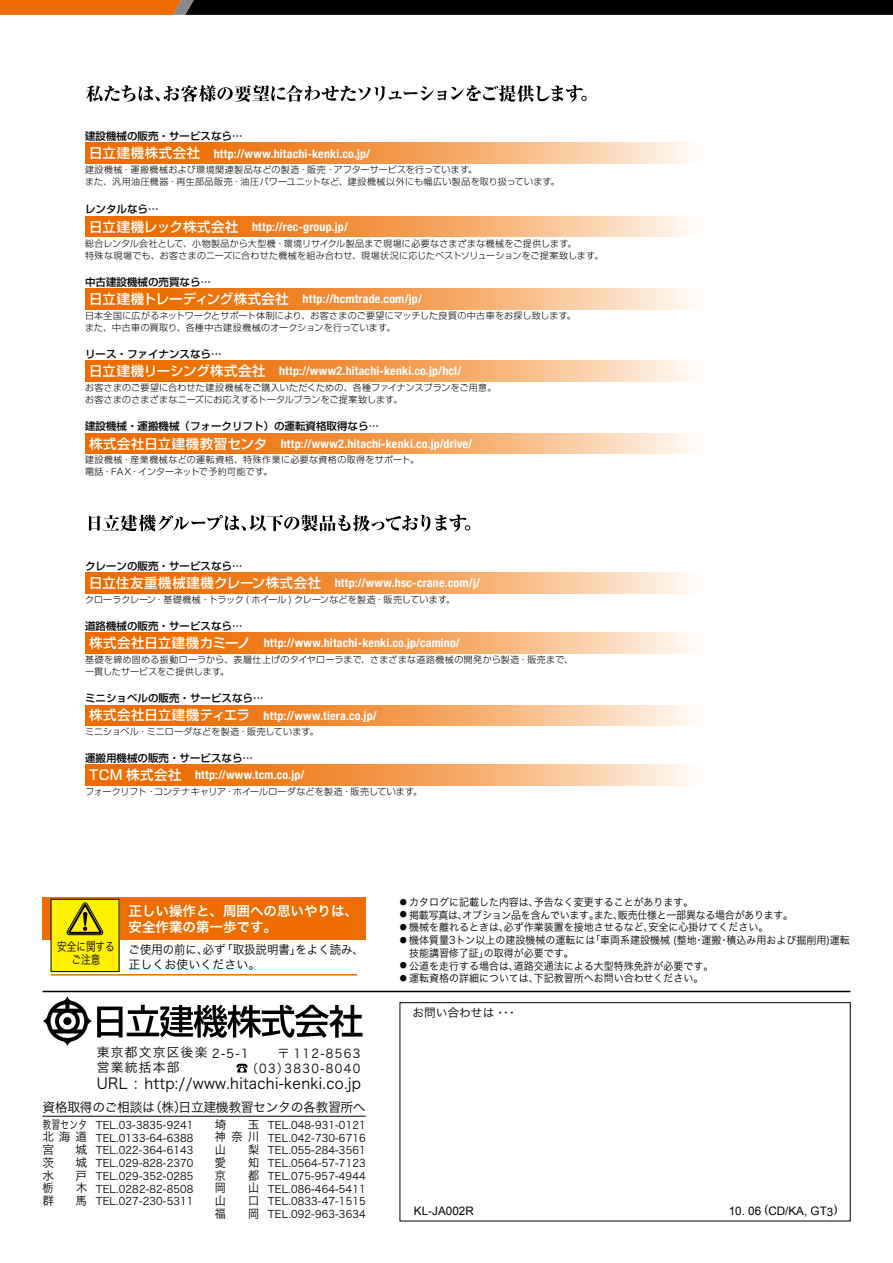
<style>
.page{position:relative;width:893px;height:1263px;background:#fff}
.page>*{position:absolute;margin:0;border:0;box-sizing:border-box;transform-origin:0 0}
.t1{font:15px "Hira Kaku Pro W3";letter-spacing:.02em;color:#000;scale:.95 1}
.t2{font:13.5px/16.5px "Hira Kaku Pro W6";color:#fff}
.t3{font:12.9px "Hira Kaku Pro W3";letter-spacing:-.025em;color:#000}
.t4{font:12.75px "Hira Kaku Pro W3";letter-spacing:.1em;color:#000}
.t5{font:12.15px "Hira Kaku Pro W3";letter-spacing:.125em;color:#000;scale:.95 1}
.t6{font:700 condensed 12px "Helvetica Neue";letter-spacing:.015em;color:#fff}
.t7{font:12px/15px "Hira Kaku Pro W3";color:#000;scale:.95 1}
.t8{font:12px/13.5px "Hira Kaku Pro W3";color:#000;text-align:center;scale:.8 1}
.t9{font:11.7px "Arial";color:#000}
.t10{font:11.7px/12.8px "Hira Kaku Pro W3";letter-spacing:.04em;color:#000;text-align:justify}
.t11{font:11.7px "Hira Kaku Pro W3";letter-spacing:.04em;color:#000;scale:.95 1}
.t12{font:11.7px "Hira Kaku Pro W3";color:#000}
.t13{font:11.7px/12.8px "Hira Kaku Pro W3";letter-spacing:.04em;color:#000;text-align:justify;scale:.74 1}
.t14{font:10.5px/12.8px "Hira Kaku Pro W3";color:#000;text-align:justify}
.t15{font:10.5px/12.8px "Hira Kaku Pro W3";color:#000;scale:.95 1}
.t16{font:500 10.5px "Shin Go";color:#000}
.t17{font:10.5px "Hira Kaku Pro W3";letter-spacing:-.025em;color:#000;scale:.95 1}
.t18{font:300 9px/12px "Shin Go";letter-spacing:.025em;color:#000}
.t19{font:300 9px/12px "Shin Go";letter-spacing:.045em;color:#000}
.s1{font-family:"Shin Go";font-weight:500;font-stretch:normal;font-size:13.5px}
.s2{font-size:12.15px}
.s3{font-size:7.5px}
</style>
<div class="page">
<svg style="left:0;top:0;width:893px;height:15px;background:#321903"></svg>
<div style="left:400px;top:1002px;width:450px;height:219px;border:1px solid #000"></div>
<svg style="left:43px;top:996px;width:319px;height:50px"></svg>
<svg style="left:237px;top:1064px;width:10px;height:8px"></svg>
<hr style="left:43px;top:991px;width:807px;height:1px;background:#000">
<div style="left:43px;top:897px;width:323px;height:43px;background:#ed6d00"></div>
<div style="left:51px;top:899px;width:68px;height:72px;background:#fff100"></div>
<div style="left:51px;top:899px;width:68px;height:73px;border:1px solid #000"></div>
<svg style="left:66px;top:902px;width:37px;height:33px"></svg>
<hr style="left:51px;top:974px;width:306px;height:1px;background:#ed6d00">
<svg style="left:85px;top:143px;width:605px;height:20px;background:#f39f57"></svg>
<svg style="left:85px;top:216px;width:605px;height:21px;background:#f39f57"></svg>
<svg style="left:85px;top:289px;width:605px;height:20px;background:#f39f57"></svg>
<svg style="left:85px;top:361px;width:605px;height:20px;background:#f39f57"></svg>
<svg style="left:85px;top:433px;width:605px;height:21px;background:#f39f57"></svg>
<svg style="left:85px;top:572px;width:605px;height:21px;background:#f39f57"></svg>
<svg style="left:85px;top:633px;width:605px;height:20px;background:#f39f57"></svg>
<svg style="left:85px;top:765px;width:605px;height:20px;background:#f39f57"></svg>
<svg style="left:85px;top:705px;width:605px;height:20px;background:#f39f57"></svg>
<svg style="left:89px;top:514px;width:381px;height:18px"></svg>
<svg style="left:86px;top:85px;width:501px;height:17px"></svg>
<hr style="left:43px;top:1116px;width:323px;height:1px;background:#000">
<p class="t16" style="left:85px;top:129px;width:159px">建設機械の販売・サービスなら…</p>
<p class="t18" style="left:85px;top:163px;width:476px">建設機械・運搬機械および環境関連製品などの製造・販売・アフターサービスを行っています。<br>また、汎用油圧機器・再生部品販売・油圧パワーユニットなど、建設機械以外にも幅広い製品を取り扱っています。</p>
<h3 class="t6" style="left:89px;top:219px;width:260px"><span class="s1">日立建機レック株式会社　</span>http://rec-group.jp/</h3>
<h3 class="t6" style="left:89px;top:146px;width:282px"><span class="s1">日立建機株式会社</span> http://www.hitachi-kenki.co.jp/</h3>
<p class="t16" style="left:85px;top:203px;width:75px">レンタルなら…</p>
<p class="t18" style="left:85px;top:237px;width:520px">総合レンタル会社として、小物製品から大型機・環境リサイクル製品まで現場に必要なさまざまな機械をご提供します。<br>特殊な現場でも、お客さまのニーズに合わせた機械を組み合わせ、現場状況に応じたベストソリューションをご提案致します。</p>
<h3 class="t6" style="left:89px;top:292px;width:334px"><span class="s1">日立建機トレーディング株式会社</span> http://hcmtrade.com/jp/</h3>
<p class="t16" style="left:85px;top:275px;width:127px">中古建設機械の売買なら…</p>
<p class="t18" style="left:85px;top:309px;width:492px">日本全国に広がるネットワークとサポート体制により、お客さまのご要望にマッチした良質の中古車をお探し致します。また、中古車の買取り、各種中古建設機械のオークションを行っています。</p>
<h3 class="t6" style="left:89px;top:364px;width:374px"><span class="s1">日立建機リーシング株式会社</span> http://www2.hitachi-kenki.co.jp/hcl/</h3>
<p class="t16" style="left:85px;top:347px;width:138px">リース・ファイナンスなら…</p>
<p class="t18" style="left:85px;top:381px;width:413px">お客さまのご要望に合わせた建設機械をご購入いただくための、各種ファイナンスプランをご用意。お客さまのさまざまなニーズにお応えするトータルプランをご提案致します。</p>
<h3 class="t6" style="left:89px;top:436px;width:384px"><span class="s1">株式会社日立建機教習センタ</span> http://www2.hitachi-kenki.co.jp/drive/</h3>
<p class="t16" style="left:85px;top:419px;width:295px">建設機械・運搬機械（フォークリフト）の運転資格取得なら…</p>
<p class="t19" style="left:85px;top:454px;width:336px">建設機械・産業機械などの運転資格、特殊作業に必要な資格の取得をサポート。電話・FAX・インターネットで予約可能です。</p>
<p class="t16" style="left:85px;top:559px;width:159px">クレーンの販売・サービスなら…</p>
<p class="t18" style="left:85px;top:593px;width:372px">クローラクレーン・基礎機械・トラック ( ホイール ) クレーンなどを製造・販売しています。</p>
<h3 class="t6" style="left:89px;top:636px;width:372px"><span class="s1">株式会社日立建機カミーノ</span> http://www.hitachi-kenki.co.jp/camino/</h3>
<h3 class="t6" style="left:89px;top:575px;width:392px"><span class="s1">日立住友重機械建機クレーン株式会社</span> http://www.hsc-crane.com/j/</h3>
<p class="t16" style="left:85px;top:619px;width:159px">道路機械の販売・サービスなら…</p>
<p class="t18" style="left:85px;top:653px;width:490px">基礎を締め固める振動ローラから、表層仕上げのタイヤローラまで、さまざまな道路機械の開発から製造・販売まで、一貫したサービスをご提供します。</p>
<p class="t16" style="left:85px;top:691px;width:180px">ミニショベルの販売・サービスなら…</p>
<p class="t18" style="left:85px;top:725px;width:235px">ミニショベル・ミニローダなどを製造・販売しています。</p>
<h3 class="t6" style="left:89px;top:708px;width:289px"><span class="s1">株式会社日立建機ティエラ</span> http://www.tiera.co.jp/</h3>
<p class="t16" style="left:85px;top:751px;width:169px">運搬用機械の販売・サービスなら…</p>
<p class="t18" style="left:85px;top:785px;width:339px">フォークリフト・コンテナキャリア・ホイールローダなどを製造・販売しています。</p>
<h3 class="t6" style="left:89px;top:768px;width:217px"><span class="s1">TCM 株式会社</span> http://www.tcm.co.jp/</h3>
<h3 class="t8" style="left:57px;top:939px;width:73px">安全に関するご注意</h3>
<h2 class="t2" style="left:129px;top:902px;width:231px">正しい操作と、周囲への思いやりは、安全作業の第一歩です。</h2>
<h3 class="t7" style="left:129px;top:941px;width:249px">ご使用の前に、必ず「取扱説明書」をよく読み、正しくお使いください。</h3>
<h3 class="t4" style="left:97px;top:1041px;width:153px">東京都文京区後楽 <span class="s2">2-5-1</span></h3>
<h3 class="t5" style="left:278px;top:1042px;width:89px">〒 112-8563</h3>
<h3 class="t4" style="left:97px;top:1056px;width:84px">営業統括本部</h3>
<h3 class="t5" style="left:246px;top:1057px;width:121px">（03）3830-8040</h3>
<h1 class="t1" style="left:97px;top:1070px;width:280px">URL : http://www.hitachi-kenki.co.jp</h1>
<h3 class="t3" style="left:43px;top:1096px;width:325px">資格取得のご相談は（株）日立建機教習センタの各教習所へ</h3>
<p class="t13" style="left:43px;top:1117px;width:62px">教習センタ北海道宮</p>
<p class="t14" style="left:96px;top:1118px;width:99px">TEL.03-3835-9241<br>TEL.0133-64-6388<br>TEL.022-364-6143<br>TEL.029-828-2370<br>TEL.029-352-0285<br>TEL.0282-82-8508<br>TEL.027-230-5311</p>
<p class="t10" style="left:215px;top:1117px;width:13px">埼</p>
<p class="t10" style="left:215px;top:1117px;width:46px;text-indent:33px">玉神奈川山</p>
<p class="t14" style="left:268px;top:1118px;width:99px">TEL.048-931-0121<br>TEL.042-730-6716<br>TEL.055-284-3561<br>TEL.0564-57-7123<br>TEL.075-957-4944<br>TEL.086-464-5411<br>TEL.0833-47-1515<br>TEL.092-963-3634</p>
<p class="t10" style="left:75px;top:1142px;width:13px">城</p>
<p class="t11" style="left:248px;top:1139px;width:13px">梨</p>
<p class="t11" style="left:215px;top:1152px;width:13px">愛</p>
<p class="t11" style="left:248px;top:1152px;width:13px">知</p>
<p class="t11" style="left:215px;top:1165px;width:13px">京</p>
<p class="t11" style="left:248px;top:1165px;width:13px">都</p>
<p class="t11" style="left:215px;top:1178px;width:13px">岡</p>
<p class="t11" style="left:248px;top:1178px;width:13px">山</p>
<p class="t11" style="left:215px;top:1190px;width:13px">山</p>
<p class="t11" style="left:248px;top:1190px;width:13px">口</p>
<p class="t11" style="left:215px;top:1203px;width:13px">福</p>
<p class="t11" style="left:248px;top:1203px;width:13px">岡</p>
<p class="t10" style="left:43px;top:1155px;width:13px">茨</p>
<p class="t10" style="left:75px;top:1155px;width:13px">城</p>
<p class="t10" style="left:43px;top:1168px;width:13px">水</p>
<p class="t10" style="left:75px;top:1168px;width:13px">戸</p>
<p class="t11" style="left:43px;top:1178px;width:13px">栃</p>
<p class="t11" style="left:76px;top:1178px;width:13px">木</p>
<p class="t10" style="left:43px;top:1193px;width:13px">群</p>
<p class="t10" style="left:75px;top:1193px;width:13px">馬</p>
<p class="t15" style="left:400px;top:895px;width:311px"><span class="s3">●</span> カタログに記載した内容は、予告なく変更することがあります。</p>
<p class="t17" style="left:400px;top:905px;width:416px"><span class="s3">●</span> 掲載写真は、オプション品を含んでいます。また、販売仕様と一部異なる場合があります。</p>
<p class="t15" style="left:400px;top:920px;width:389px"><span class="s3">●</span> 機械を離れるときは、必ず作業装置を接地させるなど、安全に心掛けてください。</p>
<p class="t15" style="left:409px;top:933px;width:465px;text-indent:-9px"><span class="s3">●</span> 機体質量3トン以上の建設機械の運転には「車両系建設機械 (整地・運搬・積込み用および掘削用)運転技能講習修了証」の取得が必要です。</p>
<p class="t15" style="left:400px;top:958px;width:332px"><span class="s3">●</span> 公道を走行する場合は、道路交通法による大型特殊免許が必要です。</p>
<p class="t15" style="left:400px;top:971px;width:321px"><span class="s3">●</span> 運転資格の詳細については、下記教習所へお問い合わせください。</p>
<p class="t12" style="left:412px;top:1002px;width:107px">お問い合わせは・・・</p>
<p class="t9" style="left:414px;top:1203px;width:61px">KL-JA002R</p>
<p class="t9" style="left:729px;top:1203px;width:110px">10. 06 (CD/KA, GT3)</p>
</div>
